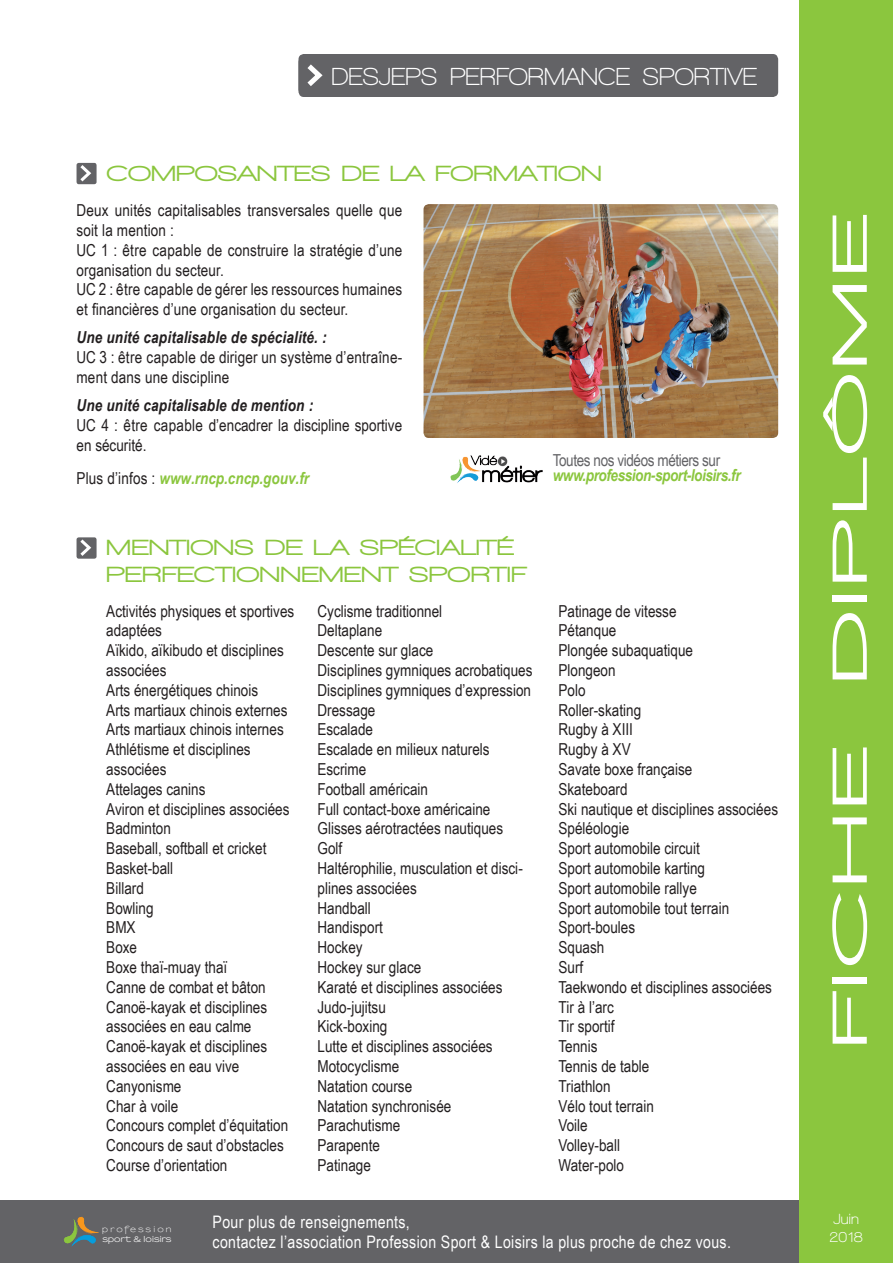
<style>
.page{position:relative;width:893px;height:1263px;background:#fff}
.page>*{position:absolute;margin:0;border:0;box-sizing:border-box;transform-origin:0 0}
.t1{font:900 50.4px "Walkway Expand";letter-spacing:.07em;color:#fff;scale:1.56 1}
.t2{font:700 25.2px "Walkway";color:#fff}
.t3{font:900 22.5px/27px "Walkway Expand";color:#8bc63e}
.t4{font:17.25px/20.7px "Arial Narrow";letter-spacing:.02em;color:#fff}
.t5{font:16.5px/19.8px "Arial Narrow";color:#231f20}
.t6{font:italic 700 16.5px "Arial Narrow";letter-spacing:.01em;color:#231f20}
.t7{font:italic 700 16.5px "Arial Narrow";color:#8bc63e}
.t8{font:italic 700 16.5px "Arial Narrow";letter-spacing:-.025em;color:#8bc63e}
.t9{font:16.5px "Arial Narrow";letter-spacing:-.025em;color:#636366}
.t10{font:700 15px/18px "Walkway";letter-spacing:.01em;color:#fff}
.t11{font:700 7.8px "Sansumi";letter-spacing:-.015em;color:#fff;scale:1.11 1}
.t12{font:600 7.8px "Sansumi";letter-spacing:.215em;color:#fff;scale:1.11 1}
.s1{font-weight:400;font-style:normal;color:#231f20}
</style>
<div class="page">
<div style="left:0;top:1200px;width:804px;height:63px;background:#636366"></div>
<svg style="left:64px;top:1217px;width:35px;height:29px"></svg>
<div style="left:799px;top:0;width:94px;height:1263px;background:#8bc63e"></div>
<img style="left:450px;top:455px;width:93px;height:28px">
<div style="left:77px;top:163px;width:20px;height:21px;background:#636366;border-radius:2px"></div>
<svg style="left:77px;top:162px;width:17px;height:23px"></svg>
<img style="left:423px;top:204px;width:355px;height:234px">
<div style="left:298px;top:54px;width:480px;height:43px;background:#636366;border-radius:5px"></div>
<svg style="left:307px;top:64px;width:16px;height:22px"></svg>
<div style="left:77px;top:537px;width:20px;height:22px;background:#636366;border-radius:2px"></div>
<svg style="left:77px;top:537px;width:17px;height:22px"></svg>
<h2 class="t2" style="left:331px;top:63px;width:427px">DESJEPS PERFORMANCE SPORTIVE</h2>
<h3 class="t3" style="left:106px;top:160px;width:497px">COMPOSANTES DE LA FORMATION</h3>
<p class="t5" style="left:77px;top:200px;width:327px">Deux unités capitalisables transversales quelle que soit la mention :<br>UC 1 : être capable de construire la stratégie d’une organisation du secteur.<br>UC 2 : être capable de gérer les ressources humaines et financières d’une organisation du secteur.</p>
<p class="t6" style="left:77px;top:325px;width:252px">Une unité capitalisable de spécialité. :</p>
<p class="t5" style="left:77px;top:347px;width:327px">UC 3 : être capable de diriger un système d’entraîne&shy;ment dans une discipline</p>
<p class="t6" style="left:77px;top:393px;width:238px">Une unité capitalisable de mention :</p>
<p class="t5" style="left:77px;top:415px;width:327px">UC 4 : être capable d’encadrer la discipline sportive en sécurité.</p>
<p class="t7" style="left:77px;top:465px;width:234px"><span class="s1">Plus d’infos :</span> www.rncp.cncp.gouv.fr</p>
<p class="t9" style="left:553px;top:448px;width:169px">Toutes nos vidéos métiers sur</p>
<p class="t8" style="left:553px;top:462px;width:189px">www.profession-sport-loisirs.fr</p>
<h3 class="t3" style="left:106px;top:534px;width:422px">MENTIONS DE LA SPÉCIALITÉ<br>PERFECTIONNEMENT SPORTIF</h3>
<p class="t5" style="left:106px;top:600px;width:190px">Activités physiques et sportives adaptées<br>Aïkido, aïkibudo et disciplines associées<br>Arts énergétiques chinois<br>Arts martiaux chinois externes<br>Arts martiaux chinois internes<br>Athlétisme et disciplines associées<br>Attelages canins<br>Aviron et disciplines associées<br>Badminton<br>Baseball, softball et cricket<br>Basket-ball<br>Billard<br>Bowling<br>BMX<br>Boxe<br>Boxe thaï-muay thaï<br>Canne de combat et bâton<br>Canoë-kayak et disciplines associées en eau calme<br>Canoë-kayak et disciplines associées en eau vive<br>Canyonisme<br>Char à voile<br>Concours complet d’équitation<br>Concours de saut d’obstacles<br>Course d’orientation</p>
<p class="t5" style="left:317px;top:600px;width:217px">Cyclisme traditionnel<br>Deltaplane<br>Descente sur glace<br>Disciplines gymniques acrobatiques<br>Disciplines gymniques d’expression<br>Dressage<br>Escalade<br>Escalade en milieux naturels<br>Escrime<br>Football américain<br>Full contact-boxe américaine<br>Glisses aérotractées nautiques<br>Golf<br>Haltérophilie, musculation et disci&shy;plines associées<br>Handball<br>Handisport<br>Hockey<br>Hockey sur glace<br>Karaté et disciplines associées<br>Judo-jujitsu<br>Kick-boxing<br>Lutte et disciplines associées<br>Motocyclisme<br>Natation course<br>Natation synchronisée<br>Parachutisme<br>Parapente<br>Patinage</p>
<p class="t5" style="left:558px;top:600px;width:221px">Patinage de vitesse<br>Pétanque<br>Plongée subaquatique<br>Plongeon<br>Polo<br>Roller-skating<br>Rugby à XIII<br>Rugby à XV<br>Savate boxe française<br>Skateboard<br>Ski nautique et disciplines associées<br>Spéléologie<br>Sport automobile circuit<br>Sport automobile karting<br>Sport automobile rallye<br>Sport automobile tout terrain<br>Sport-boules<br>Squash<br>Surf<br>Taekwondo et disciplines associées<br>Tir à l’arc<br>Tir sportif<br>Tennis<br>Tennis de table<br>Triathlon<br>Vélo tout terrain<br>Voile<br>Volley-ball<br>Water-polo</p>
<p class="t12" style="left:102px;top:1225px;width:65px">profession</p>
<p class="t11" style="left:102px;top:1235px;width:64px">sport &amp; loisirs</p>
<p class="t4" style="left:213px;top:1210px;width:520px">Pour plus de renseignements,<br>contactez l’association Profession Sport &amp; Loisirs la plus proche de chez vous.</p>
<h1 class="t1" style="left:823px;top:683px;width:302px;rotate:-90deg">diplôme</h1>
<h1 class="t1" style="left:823px;top:1047px;width:194px;rotate:-90deg">fiche</h1>
<p class="t10" style="left:830px;top:1209px;width:35px">Juin<br>2018</p>
</div>
